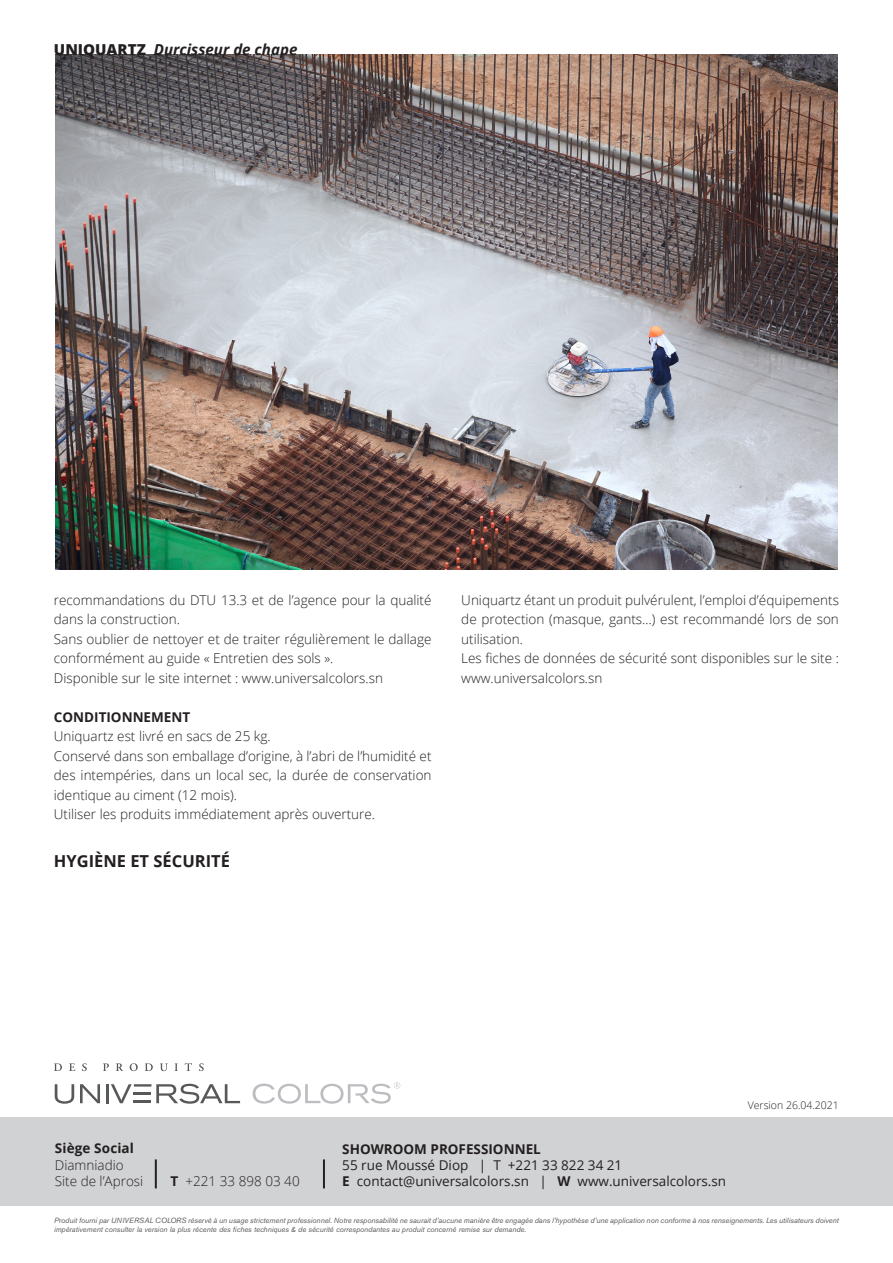
<style>
.page{position:relative;width:893px;height:1263px;background:#fff}
.page>*{position:absolute;margin:0;border:0;box-sizing:border-box;transform-origin:0 0}
.t1{font:700 16.5px "Open Sans";color:#231f20}
.t2{font:italic 700 15.15px "Open Sans";color:#231f20}
.t3{font:300 13.5px/19.5px "Open Sans";color:#231f20}
.t4{font:13.5px "Open Sans";color:#231f20}
._8_pt_Small_Text{font:700 13.5px "Open Sans";color:#231f20}
.t5{font:300 10.5px "Open Sans";color:#231f20}
.t6{font:italic 7.5px/9px "Akzidenz Grotesk BE";color:#57585a}
.s1{font-weight:800;font-style:normal}
.s2{font-weight:700}
</style>
<div class="page">
<img style="left:56px;top:54px;width:781px;height:516px">
<svg style="left:253px;top:1082px;width:147px;height:22px"></svg>
<svg style="left:55px;top:1084px;width:19px;height:20px"></svg>
<svg style="left:80px;top:1084px;width:20px;height:19px"></svg>
<hr style="left:106px;top:1084px;width:3px;height:19px;background:#57585a">
<svg style="left:111px;top:1084px;width:129px;height:20px"></svg>
<svg style="left:54px;top:1063px;width:8px;height:8px"></svg>
<svg style="left:69px;top:1063px;width:6px;height:8px"></svg>
<svg style="left:82px;top:1063px;width:5px;height:8px"></svg>
<svg style="left:103px;top:1063px;width:6px;height:8px"></svg>
<svg style="left:116px;top:1063px;width:7px;height:8px"></svg>
<svg style="left:130px;top:1063px;width:8px;height:8px"></svg>
<svg style="left:145px;top:1063px;width:8px;height:8px"></svg>
<svg style="left:160px;top:1063px;width:8px;height:8px"></svg>
<svg style="left:175px;top:1063px;width:3px;height:8px"></svg>
<svg style="left:185px;top:1063px;width:7px;height:8px"></svg>
<svg style="left:199px;top:1063px;width:5px;height:8px"></svg>
<div style="left:0;top:1117px;width:893px;height:88px;background:#d1d2d4"></div>
<hr style="left:155px;top:1159px;width:2px;height:29px;background:#231f20">
<hr style="left:323px;top:1159px;width:2px;height:29px;background:#231f20">
<p class="t2" style="left:54px;top:39px;width:245px"><span class="s1">UNIQUARTZ</span> Durcisseur de chape</p>
<p class="t3" style="left:54px;top:590px;width:379px">recommandations du DTU 13.3 et de l’agence pour la qualité dans la construction.</p>
<p class="t3" style="left:54px;top:629px;width:379px">Sans oublier de nettoyer et de traiter régulièrement le dallage conformément au guide « Entretien des sols ».</p>
<p class="t3" style="left:54px;top:668px;width:331px">Disponible sur le site internet : www.universalcolors.sn</p>
<p class="_8_pt_Small_Text" style="left:54px;top:707px;width:138px">CONDITIONNEMENT</p>
<p class="t3" style="left:54px;top:726px;width:218px">Uniquartz est livré en sacs de 25 kg.</p>
<p class="t3" style="left:54px;top:746px;width:379px;text-align:justify">Conservé dans son emballage d’origine, à l’abri de l’humidité et des intempéries, dans un local sec, la durée de conservation identique au ciment (12 mois).</p>
<p class="t3" style="left:54px;top:804px;width:323px">Utiliser les produits immédiatement après ouverture.</p>
<p class="t1" style="left:54px;top:849px;width:178px">HYGIÈNE ET SÉCURITÉ</p>
<p class="t3" style="left:461px;top:590px;width:379px;text-align:justify">Uniquartz étant un produit pulvérulent, l’emploi d’équipements de protection (masque, gants…) est recommandé lors de son utilisation.</p>
<p class="t3" style="left:461px;top:648px;width:379px">Les fiches de données de sécurité sont disponibles sur le site : www.universalcolors.sn</p>
<p class="t5" style="left:748px;top:1098px;width:93px">Version 26.04.2021</p>
<p class="_8_pt_Small_Text" style="left:55px;top:1139px;width:81px">Siège Social</p>
<p class="t3" style="left:55px;top:1154px;width:70px">Diamniadio</p>
<p class="t3" style="left:55px;top:1171px;width:90px">Site de l’Aprosi</p>
<p class="t3" style="left:171px;top:1171px;width:131px"><span class="s2">T</span> +221 33 898 03 40</p>
<p class="_8_pt_Small_Text" style="left:342px;top:1139px;width:200px">SHOWROOM PROFESSIONNEL</p>
<p class="t4" style="left:342px;top:1156px;width:282px">55 rue Moussé Diop | T +221 33 822 34 21</p>
<p class="t4" style="left:342px;top:1172px;width:385px"><span class="s2">E</span> contact@universalcolors.sn | <span class="s2">W</span> www.universalcolors.sn</p>
<p class="t6" style="left:54px;top:1216px;width:786px">Produit fourni par UNIVERSAL COLORS réservé à un usage strictement professionnel. Notre responsabilité ne saurait d’aucune manière être engagée dans l’hypothèse d’une application non conforme à nos renseignements. Les utilisateurs doivent impérativement consulter la version la plus récente des fiches techniques &amp; de sécurité correspondantes au produit concerné remise sur demande.</p>
</div>
